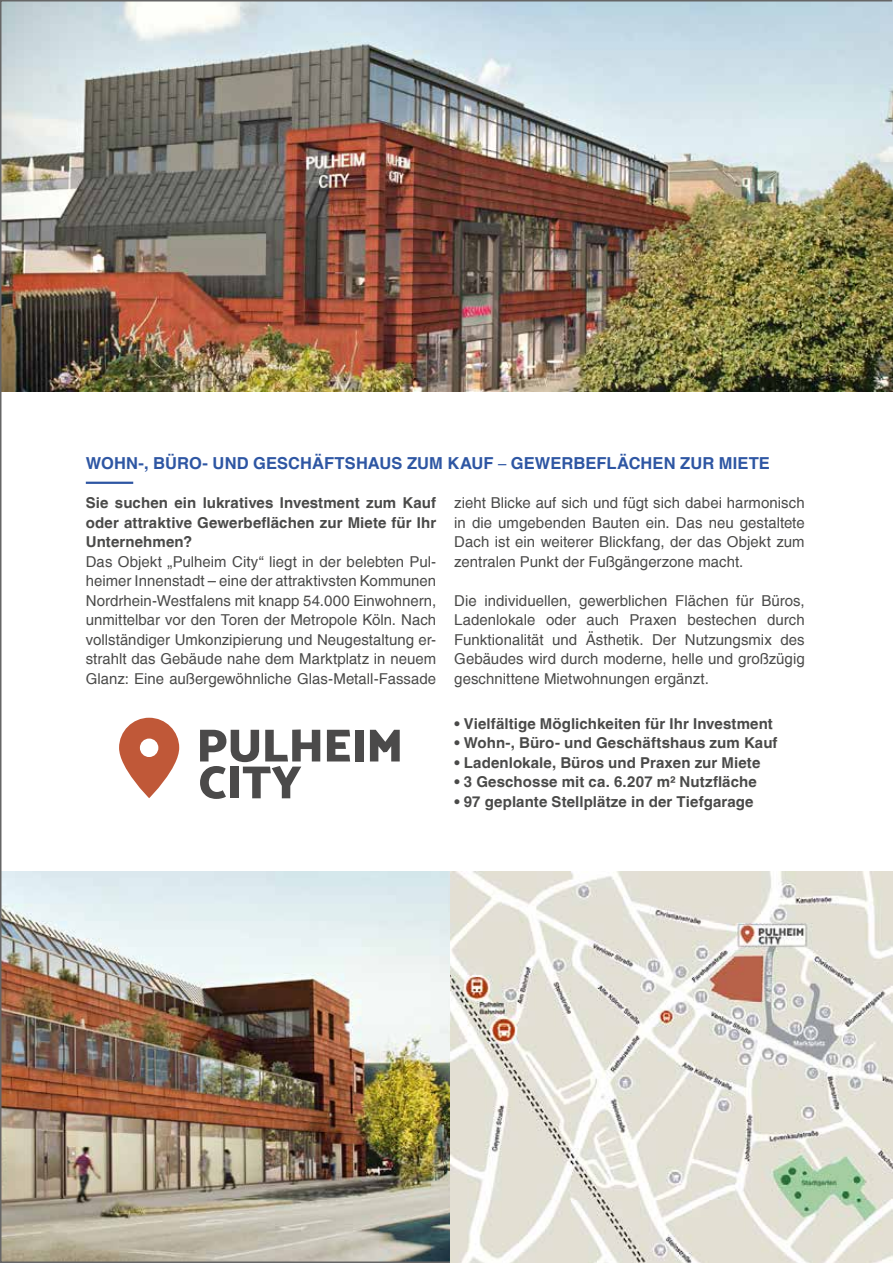
<style>
.page{position:relative;width:893px;height:1263px;background:#fff}
.page>*{position:absolute;margin:0;border:0;box-sizing:border-box;transform-origin:0 0}
.t1{font:700 16.5px "Helvetica";letter-spacing:.005em;color:#2e56a3}
.t2{font:15px/19.5px "Helvetica";color:#4a4a49;text-align:justify}
.t3{font:700 15px/19.5px "Helvetica";letter-spacing:.01em;color:#4a4a49;text-align:justify}
.s1{font-weight:400;font-size:15px}
</style>
<div class="page">
<img style="left:3px;top:3px;width:887px;height:388px">
<hr style="left:86px;top:482px;width:47px;height:2px;background:#2e56a3">
<svg style="left:327px;top:730px;width:23px;height:31px"></svg>
<div style="left:355px;top:730px;width:8px;height:31px;background:#4b4a4a"></div>
<svg style="left:370px;top:730px;width:30px;height:31px"></svg>
<svg style="left:200px;top:729px;width:120px;height:69px"></svg>
<svg style="left:119px;top:718px;width:60px;height:80px"></svg>
<img style="left:3px;top:872px;width:448px;height:388px">
<img style="left:451px;top:872px;width:442px;height:391px">
<p class="t1" style="left:86px;top:453px;width:686px">WOHN-, BÜRO- UND GESCHÄFTSHAUS ZUM KAUF <span class="s1">–</span> GEWERBEFLÄCHEN ZUR MIETE</p>
<p class="t3" style="left:86px;top:493px;width:352px">Sie suchen ein lukratives Investment zum Kauf oder attraktive Gewerbeflächen zur Miete für Ihr Unternehmen?</p>
<p class="t2" style="left:86px;top:552px;width:352px">Das Objekt „Pulheim City“ liegt in der belebten Pul&shy;heimer Innenstadt – eine der attraktivsten Kommunen Nordrhein-Westfalens mit knapp 54.000 Einwohnern, unmittelbar vor den Toren der Metropole Köln. Nach vollständiger Umkonzipierung und Neugestaltung er&shy;strahlt das Gebäude nahe dem Marktplatz in neuem Glanz: Eine außergewöhnliche Glas-Metall-Fassade</p>
<p class="t2" style="left:454px;top:493px;width:352px">zieht Blicke auf sich und fügt sich dabei harmonisch in die umgebenden Bauten ein. Das neu gestaltete Dach ist ein weiterer Blickfang, der das Objekt zum zentralen Punkt der Fußgängerzone macht.</p>
<p class="t2" style="left:454px;top:591px;width:352px">Die individuellen, gewerblichen Flächen für Büros, Ladenlokale oder auch Praxen bestechen durch Funktionalität und Ästhetik. Der Nutzungsmix des Gebäudes wird durch moderne, helle und großzügig geschnittene Mietwohnungen ergänzt.</p>
<p class="t3" style="left:454px;top:713px;width:320px">• Vielfältige Möglichkeiten für Ihr Investment</p>
<p class="t3" style="left:454px;top:733px;width:325px">• Wohn-, Büro- und Geschäftshaus zum Kauf</p>
<p class="t3" style="left:454px;top:752px;width:307px">• Ladenlokale, Büros und Praxen zur Miete</p>
<p class="t3" style="left:454px;top:772px;width:304px">• 3 Geschosse mit ca. 6.207 m² Nutzfläche</p>
<p class="t3" style="left:454px;top:791px;width:301px">• 97 geplante Stellplätze in der Tiefgarage</p>
</div>
